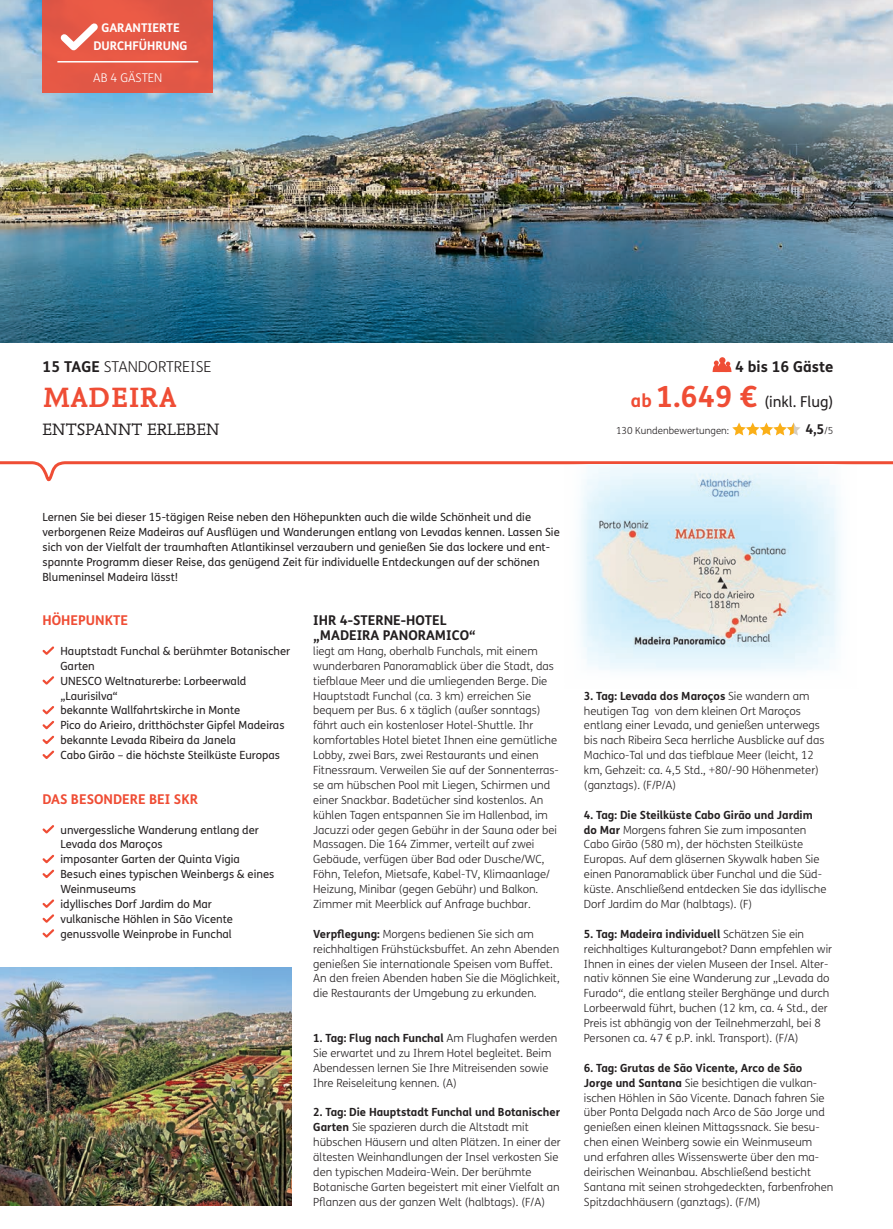
<style>
.page{position:relative;width:893px;height:1229px;background:#fff}
.page>*{position:absolute;margin:0;border:0;box-sizing:border-box;transform-origin:0 0}
.t1{font:700 29.25px "Nexus Mix Pro";letter-spacing:.01em;color:#ef4d35}
.t2{font:17.25px "Nexus Mix Pro";letter-spacing:.01em;color:#231f20}
.t3{font:300 15px "FS Me";color:#231f20}
.t4{font:15px "FS Me";color:#231f20}
.t5{font:700 15px "FS Me";color:#231f20}
.t6{font:700 13.5px/14.9px "FS Me";color:#231f20}
.t7{font:700 13.5px "FS Me";color:#ef4d35}
.t8{font:700 12px/18px "FS Me";color:#fff;text-align:center}
.t9{font:300 12px "FS Me";color:#fff}
.t10{font:300 11.25px/14.9px "FS Me";color:#231f20}
.t11{font:11.25px/14.9px "FS Me";color:#231f20}
.t12{font:300 9.75px "FS Me";color:#231f20}
.s1{font-weight:700}
.s2{font-weight:700;font-size:18px;color:#ef4d35}
.s3{font-weight:700;font-size:29.25px;color:#ef4d35}
.s4{font-weight:300;font-size:9.75px}
</style>
<div class="page">
<svg style="left:0;top:461px;width:893px;height:21px"></svg>
<img style="left:564px;top:464px;width:294px;height:207px">
<img style="left:0;top:0;width:893px;height:342px">
<div style="left:43px;top:0;width:170px;height:92px;background:#e45846"></div>
<hr style="left:57px;top:61px;width:141px;height:2px;background:#fff">
<svg style="left:60px;top:23px;width:38px;height:28px"></svg>
<svg style="left:42px;top:646px;width:13px;height:9px"></svg>
<svg style="left:42px;top:676px;width:13px;height:9px"></svg>
<svg style="left:42px;top:706px;width:13px;height:53px"></svg>
<svg style="left:42px;top:825px;width:12px;height:9px"></svg>
<svg style="left:42px;top:854px;width:13px;height:25px"></svg>
<svg style="left:42px;top:899px;width:13px;height:39px"></svg>
<svg style="left:712px;top:357px;width:20px;height:15px"></svg>
<svg style="left:732px;top:422px;width:69px;height:13px"></svg>
<img style="left:0;top:968px;width:292px;height:237px">
<p class="t8" style="left:94px;top:19px;width:96px">GARANTIERTE<br>DURCHFÜHRUNG</p>
<p class="t9" style="left:93px;top:69px;width:71px">AB 4 GÄSTEN</p>
<h3 class="t3" style="left:43px;top:356px;width:170px"><span class="s1">15 TAGE</span> STANDORTREISE</h3>
<h1 class="t1" style="left:43px;top:375px;width:136px">MADEIRA</h1>
<h2 class="t2" style="left:43px;top:416px;width:179px">ENTSPANNT ERLEBEN</h2>
<h3 class="t5" style="left:735px;top:355px;width:100px">4 bis 16 Gäste</h3>
<h3 class="t4" style="left:631px;top:392px;width:204px"><span class="s2">ab</span> <span class="s3">1.649 €</span> (inkl. Flug)</h3>
<p class="t12" style="left:616px;top:424px;width:115px">130 Kundenbewertungen:</p>
<p class="t6" style="left:805px;top:421px;width:30px">4,5<span class="s4">/5</span></p>
<p class="t11" style="left:43px;top:509px;width:519px">Lernen Sie bei dieser 15-tägigen Reise neben den Höhepunkten auch die wilde Schönheit und die verborgenen Reize Madeiras auf Ausflügen und Wanderungen entlang von Levadas kennen. Lassen Sie sich von der Vielfalt der traumhaften Atlantikinsel verzaubern und genießen Sie das lockere und ent&shy;spannte Programm dieser Reise, das genügend Zeit für individuelle Entdeckungen auf der schönen Blumeninsel Madeira lässt!</p>
<p class="t7" style="left:43px;top:610px;width:87px">HÖHEPUNKTE</p>
<p class="t11" style="left:61px;top:643px;width:231px">Hauptstadt Funchal &amp; berühmter Botanischer Garten<br>UNESCO Weltnaturerbe: Lorbeerwald „Laurisilva“<br>bekannte Wallfahrtskirche in Monte<br>Pico do Arieiro, dritthöchster Gipfel Madeiras bekannte Levada Ribeira da Janela<br>Cabo Girão – die höchste Steilküste Europas</p>
<p class="t7" style="left:43px;top:788px;width:157px">DAS BESONDERE BEI SKR</p>
<p class="t11" style="left:61px;top:822px;width:215px">unvergessliche Wanderung entlang der<br>Levada dos Maroços<br>imposanter Garten der Quinta Vigia<br>Besuch eines typischen Weinbergs &amp; eines<br>Weinmuseums<br>idyllisches Dorf Jardim do Mar<br>vulkanische Höhlen in São Vicente genussvolle Weinprobe in Funchal</p>
<p class="t6" style="left:313px;top:612px;width:164px">IHR 4-STERNE-HOTEL „MADEIRA PANORAMICO“</p>
<p class="t10" style="left:313px;top:643px;width:247px">liegt am Hang, oberhalb Funchals, mit einem wunderbaren Panoramablick über die Stadt, das tiefblaue Meer und die umliegenden Berge. Die Hauptstadt Funchal (ca. 3 km) erreichen Sie bequem per Bus. 6 x täglich (außer sonntags) fährt auch ein kostenloser Hotel-Shuttle. Ihr komfortables Hotel bietet Ihnen eine gemütliche Lobby, zwei Bars, zwei Restaurants und einen Fitnessraum. Verweilen Sie auf der Sonnenterras&shy;se am hübschen Pool mit Liegen, Schirmen und einer Snackbar. Badetücher sind kostenlos. An kühlen Tagen entspannen Sie im Hallenbad, im Jacuzzi oder gegen Gebühr in der Sauna oder bei Massagen. Die 164 Zimmer, verteilt auf zwei Gebäude, verfügen über Bad oder Dusche/WC, Föhn, Telefon, Mietsafe, Kabel-TV, Klimaanlage/ Heizung, Minibar (gegen Gebühr) und Balkon.<br>Zimmer mit Meerblick auf Anfrage buchbar.</p>
<p class="t10" style="left:313px;top:926px;width:248px"><span class="s1">Verpflegung:</span> Morgens bedienen Sie sich am reichhaltigen Frühstücksbuffet. An zehn Abenden genießen Sie internationale Speisen vom Buffet.<br>An den freien Abenden haben Sie die Möglichkeit, die Restaurants der Umgebung zu erkunden.</p>
<p class="t10" style="left:313px;top:1030px;width:246px"><span class="s1">1. Tag: Flug nach Funchal</span> Am Flughafen werden Sie erwartet und zu Ihrem Hotel begleitet. Beim Abendessen lernen Sie Ihre Mitreisenden sowie Ihre Reiseleitung kennen. (A)</p>
<p class="t10" style="left:313px;top:1105px;width:249px"><span class="s1">2. Tag: Die Hauptstadt Funchal und Botanischer Garten</span> Sie spazieren durch die Altstadt mit hübschen Häusern und alten Plätzen. In einer der ältesten Weinhandlungen der Insel verkosten Sie den typischen Madeira-Wein. Der berühmte Botanische Garten begeistert mit einer Vielfalt an Pflanzen aus der ganzen Welt (halbtags). (F/A)</p>
<p class="t10" style="left:584px;top:688px;width:242px"><span class="s1">3. Tag: Levada dos Maroços</span> Sie wandern am heutigen Tag von dem kleinen Ort Maroços entlang einer Levada, und genießen unterwegs bis nach Ribeira Seca herrliche Ausblicke auf das Machico-Tal und das tiefblaue Meer (leicht, 12 km, Gehzeit: ca. 4,5 Std., +80/-90 Höhenmeter) (ganztags). (F/P/A)</p>
<p class="t10" style="left:584px;top:807px;width:244px"><span class="s1">4. Tag: Die Steilküste Cabo Girão und Jardim do Mar</span> Morgens fahren Sie zum imposanten Cabo Girão (580 m), der höchsten Steilküste Europas. Auf dem gläsernen Skywalk haben Sie einen Panoramablick über Funchal und die Süd&shy;küste. Anschließend entdecken Sie das idyllische Dorf Jardim do Mar (halbtags). (F)</p>
<p class="t10" style="left:584px;top:926px;width:250px"><span class="s1">5. Tag: Madeira individuell</span> Schätzen Sie ein reichhaltiges Kulturangebot? Dann empfehlen wir Ihnen in eines der vielen Museen der Insel. Alter&shy;nativ können Sie eine Wanderung zur „Levada do Furado“, die entlang steiler Berghänge und durch Lorbeerwald führt, buchen (12 km, ca. 4 Std., der Preis ist abhängig von der Teilnehmerzahl, bei 8<br>Personen ca. 47 € p.P. inkl. Transport). (F/A)</p>
<p class="t10" style="left:584px;top:1060px;width:251px"><span class="s1">6. Tag: Grutas de São Vicente, Arco de São Jorge und Santana</span> Sie besichtigen die vulkan&shy;ischen Höhlen in São Vicente. Danach fahren Sie über Ponta Delgada nach Arco de São Jorge und genießen einen kleinen Mittagssnack. Sie besu&shy;chen einen Weinberg sowie ein Weinmuseum und erfahren alles Wissenswerte über den ma&shy;deirischen Weinanbau. Abschließend besticht Santana mit seinen strohgedeckten, farbenfrohen Spitzdachhäusern (ganztags). (F/M)</p>
</div>
